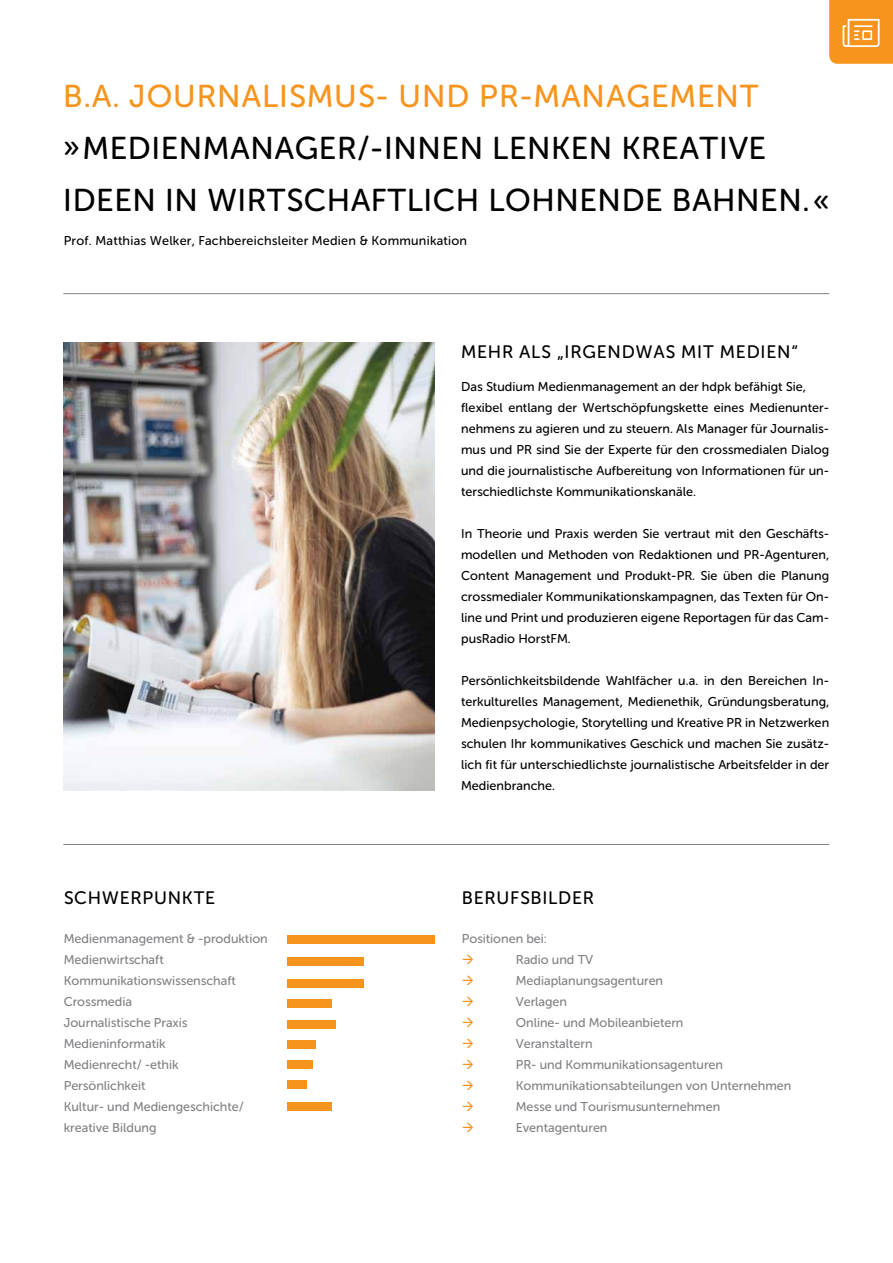
<style>
.page{position:relative;width:893px;height:1263px;background:#fff}
.page>*{position:absolute;margin:0;border:0;box-sizing:border-box;transform-origin:0 0}
.t1{font:31.5px/51.8px "Museo Sans Rounded 500";letter-spacing:.02em;color:#000}
.t2{font:31.5px "Museo Sans Rounded 500";letter-spacing:.03em;color:#f7941e}
.t3{font:18px "Museo Sans Rounded 500";letter-spacing:.045em;color:#000}
.t4{font:12.75px/21px "Museo Sans Rounded 500";letter-spacing:.005em;color:#000;text-align:justify}
.t5{font:12.75px/21px "Museo Sans Rounded 500";color:#808285}
</style>
<div class="page">
<hr style="left:63px;top:293px;width:766px;height:1px;background:#808285">
<hr style="left:63px;top:844px;width:766px;height:1px;background:#808285">
<div style="left:287px;top:935px;width:148px;height:9px;background:#f7941e"></div>
<div style="left:287px;top:957px;width:77px;height:8px;background:#f7941e"></div>
<div style="left:287px;top:979px;width:77px;height:8px;background:#f7941e"></div>
<div style="left:287px;top:999px;width:45px;height:9px;background:#f7941e"></div>
<div style="left:287px;top:1020px;width:48px;height:9px;background:#f7941e"></div>
<div style="left:287px;top:1040px;width:29px;height:9px;background:#f7941e"></div>
<div style="left:287px;top:1060px;width:26px;height:8px;background:#f7941e"></div>
<div style="left:287px;top:1080px;width:19px;height:8px;background:#f7941e"></div>
<div style="left:287px;top:1102px;width:45px;height:8px;background:#f7941e"></div>
<svg style="left:829px;top:0;width:64px;height:64px;background:#f79e33"></svg>
<img style="left:64px;top:343px;width:371px;height:448px">
<h1 class="t2" style="left:63px;top:79px;width:697px">B.A. JOURNALISMUS- UND PR-MANAGEMENT</h1>
<h1 class="t1" style="left:63px;top:122px;width:767px;text-indent:19px">MEDIENMANAGER/-INNEN LENKEN KREATIVE<br>IDEEN IN WIRTSCHAFTLICH LOHNENDE BAHNEN. «</h1>
<p class="t4" style="left:64px;top:230px;width:405px">Prof. Matthias Welker, Fachbereichsleiter Medien &amp; Kommunikation</p>
<h2 class="t3" style="left:461px;top:342px;width:338px">MEHR ALS „IRGENDWAS MIT MEDIEN“</h2>
<p class="t4" style="left:461px;top:376px;width:370px;text-align:left">Das Studium Medienmanagement an der hdpk befähigt Sie, flexibel entlang der Wertschöpfungskette eines Medienunter&shy;nehmens zu agieren und zu steuern. Als Manager für Journalis&shy;mus und PR sind Sie der Experte für den crossmedialen Dialog und die journalistische Aufbereitung von Informationen für un&shy;terschiedlichste Kommunikationskanäle.</p>
<p class="t4" style="left:461px;top:523px;width:370px">In Theorie und Praxis werden Sie vertraut mit den Geschäfts&shy;modellen und Methoden von Redaktionen und PR-Agenturen, Content Management und Produkt-PR. Sie üben die Planung crossmedialer Kommunikationskampagnen, das Texten für On&shy;line und Print und produzieren eigene Reportagen für das Cam&shy;pusRadio HorstFM.</p>
<p class="t4" style="left:461px;top:670px;width:370px">Persönlichkeitsbildende Wahlfächer u.a. in den Bereichen In&shy;terkulturelles Management, Medienethik, Gründungsberatung, Medienpsychologie, Storytelling und Kreative PR in Netzwerken schulen Ihr kommunikatives Geschick und machen Sie zusätz&shy;lich fit für unterschiedlichste journalistische Arbeitsfelder in der Medienbranche.</p>
<h2 class="t3" style="left:64px;top:887px;width:153px">SCHWERPUNKTE</h2>
<h2 class="t3" style="left:462px;top:887px;width:134px">BERUFSBILDER</h2>
<p class="t5" style="left:462px;top:928px;width:87px">Positionen bei:</p>
<p class="t5" style="left:516px;top:949px;width:79px">Radio und TV</p>
<p class="t5" style="left:516px;top:970px;width:149px">Mediaplanungsagenturen</p>
<p class="t5" style="left:516px;top:991px;width:53px">Verlagen</p>
<p class="t5" style="left:516px;top:1012px;width:169px">Online- und Mobileanbietern</p>
<p class="t5" style="left:516px;top:1033px;width:78px">Veranstaltern</p>
<p class="t5" style="left:516px;top:1054px;width:209px">PR- und Kommunikationsagenturen</p>
<p class="t5" style="left:516px;top:1075px;width:277px">Kommunikationsabteilungen von Unternehmen</p>
<p class="t5" style="left:516px;top:1096px;width:206px">Messe und Tourismusunternehmen</p>
<p class="t5" style="left:516px;top:1117px;width:93px">Eventagenturen</p>
<p class="t5" style="left:64px;top:928px;width:206px">Medienmanagement &amp; -produktion<br>Medienwirtschaft<br>Kommunikationswissenschaft<br>Crossmedia<br>Journalistische Praxis<br>Medieninformatik<br>Medienrecht/ -ethik<br>Persönlichkeit<br>Kultur- und Mediengeschichte/ kreative Bildung</p>
</div>
